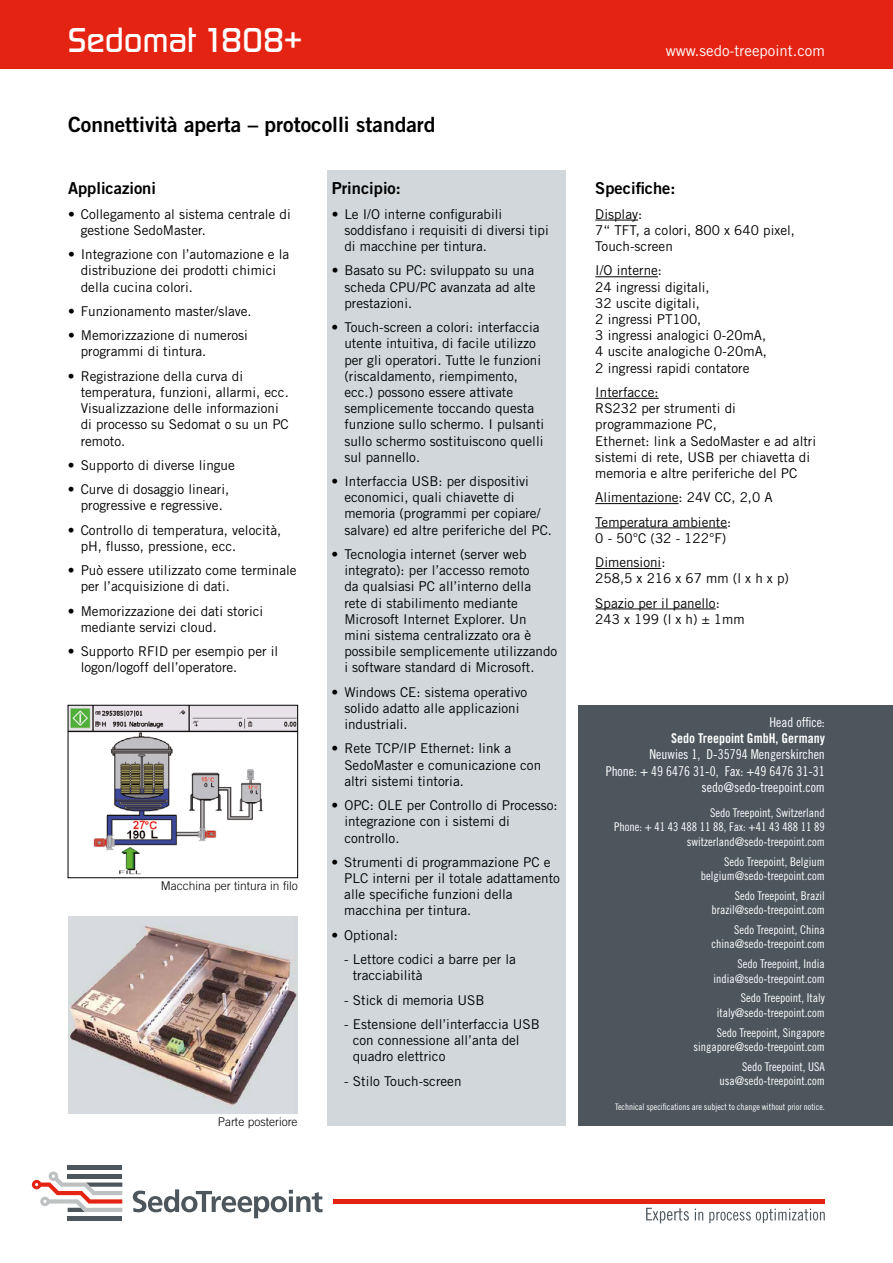
<style>
.page{position:relative;width:893px;height:1263px;background:#fff}
.page>*{position:absolute;margin:0;border:0;box-sizing:border-box;transform-origin:0 0}
.t1{font:500 36px "Digital Sans EF";color:#fff}
.t2{font:21px "Trade Gothic LT Std Bd 2";color:#000}
.t3{font:16.5px "Trade Gothic LT Std Bd 2";color:#000}
.t4{font:15px "Trade Gothic LT Std";color:#fff}
.t5{font:13.5px/16.2px "Trade Gothic LT Std";color:#000}
.t6{font:13.5px/16.2px "Trade Gothic LT Std Cn 18";color:#fff;text-align:right}
.t7{font:13.5px "Trade Gothic LT Std Bd Cn 20";color:#fff}
.t8{font:12px/14.4px "Trade Gothic LT Std Cn 18";color:#fff;text-align:right}
.t9{font:300 12px "Trade Gothic LT Std";color:#000}
.t10{font:9px "Trade Gothic LT Std Cn 18";color:#fff}
</style>
<div class="page">
<div style="left:327px;top:170px;width:239px;height:956px;background:#d1d7db"></div>
<div style="left:0;top:0;width:893px;height:68px;background:#e42313"></div>
<div style="left:578px;top:705px;width:315px;height:421px;background:#4c565c"></div>
<hr style="left:68px;top:1216px;width:54px;height:4px;background:#4c565c">
<hr style="left:68px;top:1166px;width:54px;height:4px;background:#4c565c">
<hr style="left:333px;top:1199px;width:492px;height:4px;background:#e42313">
<svg style="left:32px;top:1171px;width:90px;height:41px"></svg>
<svg style="left:133px;top:1189px;width:190px;height:29px"></svg>
<svg style="left:646px;top:1208px;width:43px;height:15px"></svg>
<svg style="left:695px;top:1208px;width:8px;height:12px"></svg>
<svg style="left:709px;top:1208px;width:116px;height:15px"></svg>
<hr style="left:595px;top:220px;width:43px;height:1px;background:#000">
<hr style="left:595px;top:276px;width:63px;height:1px;background:#000">
<hr style="left:595px;top:398px;width:64px;height:1px;background:#000">
<hr style="left:595px;top:503px;width:84px;height:1px;background:#000">
<hr style="left:595px;top:528px;width:132px;height:1px;background:#000">
<hr style="left:595px;top:568px;width:66px;height:1px;background:#000">
<hr style="left:595px;top:609px;width:121px;height:1px;background:#000">
<img style="left:70px;top:707px;width:226px;height:168px">
<div style="left:68px;top:705px;width:230px;height:173px;border:1px solid #000"></div>
<img style="left:68px;top:916px;width:230px;height:197px">
<h1 class="t1" style="left:68px;top:19px;width:236px">Sedomat 1808+</h1>
<h2 class="t2" style="left:68px;top:111px;width:369px">Connettività aperta – protocolli standard</h2>
<p class="t4" style="left:666px;top:42px;width:161px">www.sedo-treepoint.com</p>
<p class="t3" style="left:68px;top:178px;width:90px">Applicazioni</p>
<p class="t3" style="left:332px;top:178px;width:71px">Principio:</p>
<p class="t3" style="left:595px;top:178px;width:82px">Specifiche:</p>
<p class="t5" style="left:595px;top:206px;width:201px">Display:<br>7“ TFT, a colori, 800 x 640 pixel,<br>Touch-screen</p>
<p class="t5" style="left:595px;top:262px;width:173px">I/O interne:<br>24 ingressi digitali,<br>32 uscite digitali,<br>2 ingressi PT100,<br>3 ingressi analogici 0-20mA,<br>4 uscite analogiche 0-20mA,<br>2 ingressi rapidi contatore</p>
<p class="t5" style="left:595px;top:384px;width:222px">Interfacce:<br>RS232 per strumenti di programmazione PC,<br>Ethernet: link a SedoMaster e ad altri sistemi di rete, USB per chiavetta di memoria e altre periferiche del PC</p>
<p class="t5" style="left:595px;top:485px;width:179px;line-height:24.3px">Alimentazione: 24V CC, 2,0 A<br>Temperatura ambiente:</p>
<p class="t5" style="left:595px;top:526px;width:133px;line-height:24.3px">0 - 50°C (32 - 122°F)<br>Dimensioni:</p>
<p class="t5" style="left:595px;top:566px;width:195px;line-height:24.3px">258,5 x 216 x 67 mm (l x h x p)<br>Spazio per il panello:</p>
<p class="t5" style="left:595px;top:611px;width:151px">243 x 199 (l x h) ± 1mm</p>
<p class="t5" style="left:81px;top:206px;width:211px;text-indent:-13px">• Collegamento al sistema centrale di gestione SedoMaster.</p>
<p class="t5" style="left:81px;top:246px;width:210px;text-indent:-13px">• Integrazione con l’automazione e la distribuzione dei prodotti chimici della cucina colori.</p>
<p class="t5" style="left:68px;top:303px;width:185px">• Funzionamento master/slave.</p>
<p class="t5" style="left:81px;top:327px;width:169px;text-indent:-13px">• Memorizzazione di numerosi programmi di tintura.</p>
<p class="t5" style="left:81px;top:368px;width:210px;text-indent:-13px">• Registrazione della curva di temperatura, funzioni, allarmi, ecc.<br>Visualizzazione delle informazioni di processo su Sedomat o su un PC remoto.</p>
<p class="t5" style="left:68px;top:457px;width:168px">• Supporto di diverse lingue</p>
<p class="t5" style="left:68px;top:481px;width:163px;text-align:center">• Curve di dosaggio lineari, progressive e regressive.</p>
<p class="t5" style="left:81px;top:522px;width:202px;text-indent:-13px">• Controllo di temperatura, velocità, pH, flusso, pressione, ecc.</p>
<p class="t5" style="left:81px;top:562px;width:217px;text-indent:-13px">• Può essere utilizzato come terminale per l’acquisizione di dati.</p>
<p class="t5" style="left:81px;top:603px;width:184px;text-indent:-13px">• Memorizzazione dei dati storici mediante servizi cloud.</p>
<p class="t5" style="left:81px;top:643px;width:199px;text-indent:-13px">• Supporto RFID per esempio per il logon/logoff dell’operatore.</p>
<p class="t5" style="left:344px;top:206px;width:206px;text-indent:-13px">• Le I/O interne configurabili soddisfano i requisiti di diversi tipi di macchine per tintura.</p>
<p class="t5" style="left:344px;top:262px;width:193px;text-align:justify;text-indent:-13px">• Basato su PC: sviluppato su una scheda CPU/PC avanzata ad alte prestazioni.</p>
<p class="t5" style="left:344px;top:319px;width:201px;text-indent:-13px">• Touch-screen a colori: interfaccia utente intuitiva, di facile utilizzo per gli operatori. Tutte le funzioni (riscaldamento, riempimento, ecc.) possono essere attivate semplicemente toccando questa funzione sullo schermo. I pulsanti sullo schermo sostituiscono quelli sul pannello.</p>
<p class="t5" style="left:344px;top:473px;width:209px;text-indent:-13px">• Interfaccia USB: per dispositivi economici, quali chiavette di memoria (programmi per copiare/ salvare) ed altre periferiche del PC.</p>
<p class="t5" style="left:344px;top:546px;width:215px;text-indent:-13px">• Tecnologia internet (server web integrato): per l’accesso remoto<br>da qualsiasi PC all’interno della<br>rete di stabilimento mediante Microsoft Internet Explorer. Un<br>mini sistema centralizzato ora è possibile semplicemente utilizzando i software standard di Microsoft.</p>
<p class="t5" style="left:344px;top:684px;width:184px;text-indent:-13px">• Windows CE: sistema operativo solido adatto alle applicazioni industriali.</p>
<p class="t5" style="left:344px;top:740px;width:198px;text-indent:-13px">• Rete TCP/IP Ethernet: link a<br>SedoMaster e comunicazione con altri sistemi tintoria.</p>
<p class="t5" style="left:344px;top:797px;width:215px;text-indent:-13px">• OPC: OLE per Controllo di Processo: integrazione con i sistemi di controllo.</p>
<p class="t5" style="left:344px;top:854px;width:217px;text-indent:-13px">• Strumenti di programmazione PC e<br>PLC interni per il totale adattamento alle specifiche funzioni della macchina per tintura.</p>
<p class="t5" style="left:332px;top:927px;width:68px">• Optional:</p>
<p class="t5" style="left:353px;top:951px;width:165px;text-indent:-9px">- Lettore codici a barre per la tracciabilità</p>
<p class="t5" style="left:344px;top:991px;width:142px">- Stick di memoria USB</p>
<p class="t5" style="left:353px;top:1016px;width:188px;text-indent:-9px">- Estensione dell’interfaccia USB con connessione all’anta del quadro elettrico</p>
<p class="t5" style="left:344px;top:1072px;width:119px">- Stilo Touch-screen</p>
<p class="t6" style="left:769px;top:714px;width:57px">Head office:</p>
<p class="t7" style="left:671px;top:730px;width:155px">Sedo Treepoint GmbH, Germany</p>
<p class="t6" style="left:606px;top:746px;width:221px">Neuwies 1, D-35794 Mengerskirchen<br>Phone: + 49 6476 31-0, Fax: +49 6476 31-31 sedo@sedo-treepoint.com</p>
<p class="t8" style="left:614px;top:805px;width:212px">Sedo Treepoint, Switzerland<br>Phone: + 41 43 488 11 88, Fax: +41 43 488 11 89 switzerland@sedo-treepoint.com</p>
<p class="t8" style="left:701px;top:854px;width:126px">Sedo Treepoint, Belgium belgium@sedo-treepoint.com</p>
<p class="t8" style="left:711px;top:888px;width:115px">Sedo Treepoint, Brazil brazil@sedo-treepoint.com</p>
<p class="t8" style="left:711px;top:922px;width:115px">Sedo Treepoint, China china@sedo-treepoint.com</p>
<p class="t8" style="left:713px;top:956px;width:113px">Sedo Treepoint, India india@sedo-treepoint.com</p>
<p class="t8" style="left:717px;top:991px;width:110px">Sedo Treepoint, Italy italy@sedo-treepoint.com</p>
<p class="t8" style="left:693px;top:1025px;width:133px">Sedo Treepoint, Singapore singapore@sedo-treepoint.com</p>
<p class="t8" style="left:719px;top:1059px;width:107px">Sedo Treepoint, USA usa@sedo-treepoint.com</p>
<p class="t10" style="left:615px;top:1102px;width:211px">Technical specifications are subject to change without prior notice.</p>
<p class="t9" style="left:161px;top:878px;width:138px">Macchina per tintura in filo</p>
<p class="t9" style="left:218px;top:1115px;width:81px">Parte posteriore</p>
</div>
